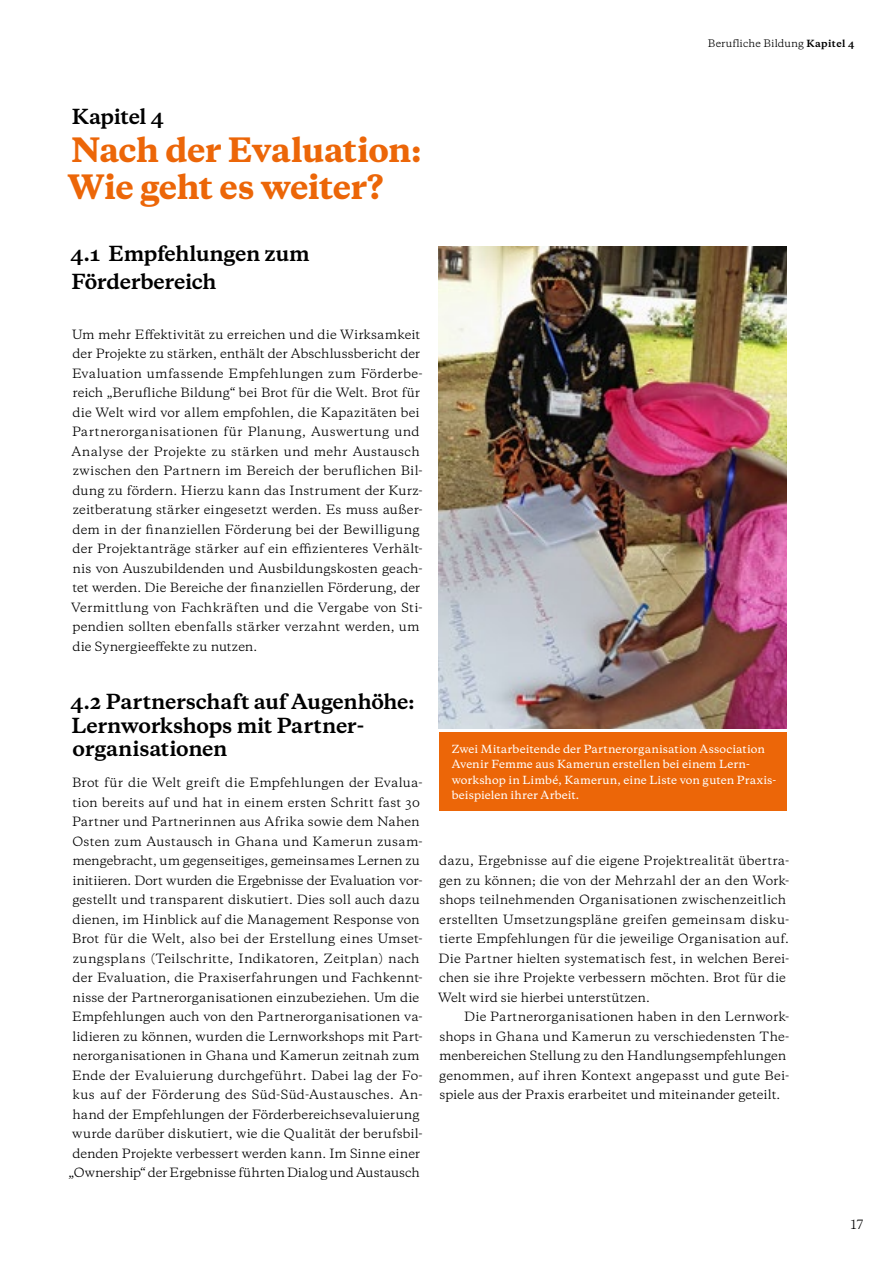
<style>
.page{position:relative;width:893px;height:1263px;background:#fff}
.page>*{position:absolute;margin:0;border:0;box-sizing:border-box;transform-origin:0 0}
.t1{font:800 31.5px/37.5px "Galaxie Copernicus";letter-spacing:-.015em;color:#ec6608}
.t2{font:700 19.5px/23.4px "Galaxie Copernicus";letter-spacing:-.015em;color:#000}
.t3{font:12px/19.5px "Galaxie Copernicus";letter-spacing:.01em;color:#000}
.t4{font:500 10.5px/15px "Galaxie Copernicus";letter-spacing:.005em;color:#fff}
.t5{font:9.75px "Galaxie Copernicus";letter-spacing:.01em;color:#000}
.s1{font-weight:700;font-size:9.3px}
</style>
<div class="page">
<img style="left:439px;top:246px;width:347px;height:483px">
<div style="left:439px;top:733px;width:348px;height:78px;background:#ec6608"></div>
<p class="t5" style="left:708px;top:37px;width:148px">Berufliche Bildung <span class="s1">Kapitel 4</span></p>
<h2 class="t2" style="left:72px;top:105px;width:94px">Kapitel 4</h2>
<h1 class="t1" style="left:67px;top:131px;width:356px">Nach der Evaluation:<br>Wie geht es weiter?</h1>
<h2 class="t2" style="left:70px;top:239px;width:241px;line-height:28.5px">4.1 Empfehlungen zum<br>Förderbereich</h2>
<p class="t3" style="left:71px;top:324px;width:353px">Um mehr Effektivität zu erreichen und die Wirksamkeit der Projekte zu stärken, enthält der Abschlussbericht der Evaluation umfassende Empfehlungen zum Förderbe&shy;reich „Berufliche Bildung“ bei Brot für die Welt. Brot für die Welt wird vor allem empfohlen, die Kapazitäten bei Partnerorganisationen für Planung, Auswertung und Analyse der Projekte zu stärken und mehr Austausch zwischen den Partnern im Bereich der beruflichen Bil&shy;dung zu fördern. Hierzu kann das Instrument der Kurz&shy;zeitberatung stärker eingesetzt werden. Es muss außer&shy;dem in der finanziellen Förderung bei der Bewilligung der Projektanträge stärker auf ein effizienteres Verhält&shy;nis von Auszubildenden und Ausbildungskosten geach&shy;tet werden. Die Bereiche der finanziellen Förderung, der Vermittlung von Fachkräften und die Vergabe von Sti&shy;pendien sollten ebenfalls stärker verzahnt werden, um die Synergieeffekte zu nutzen.</p>
<h2 class="t2" style="left:70px;top:690px;width:346px">4.2 Partnerschaft auf Augenhöhe:<br>Lernworkshops mit Partner&shy;organisationen</h2>
<p class="t3" style="left:68px;top:773px;width:356px;text-align:center">Brot für die Welt greift die Empfehlungen der Evalua&shy;tion bereits auf und hat in einem ersten Schritt fast 30<br>Partner und Partnerinnen aus Afrika sowie dem Nahen Osten zum Austausch in Ghana und Kamerun zusam&shy;mengebracht, um gegenseitiges, gemeinsames Lernen zu initiieren. Dort wurden die Ergebnisse der Evaluation vor&shy;gestellt und transparent diskutiert. Dies soll auch dazu dienen, im Hinblick auf die Management Response von Brot für die Welt, also bei der Erstellung eines Umset&shy;zungsplans (Teilschritte, Indikatoren, Zeitplan) nach der Evaluation, die Praxiserfahrungen und Fachkennt&shy;nisse der Partnerorganisationen einzubeziehen. Um die Empfehlungen auch von den Partnerorganisationen va&shy;lidieren zu können, wurden die Lernworkshops mit Part&shy;nerorganisationen in Ghana und Kamerun zeitnah zum Ende der Evaluierung durchgeführt. Dabei lag der Fo&shy;kus auf der Förderung des Süd-Süd-Austausches. An&shy;hand der Empfehlungen der Förderbereichsevaluierung wurde darüber diskutiert, wie die Qualität der berufsbil&shy;denden Projekte verbessert werden kann. Im Sinne einer „Ownership“ der Ergebnisse führten Dialog und Austausch</p>
<p class="t4" style="left:452px;top:742px;width:326px">Zwei Mitarbeitende der Partnerorganisation Association Avenir Femme aus Kamerun erstellen bei einem Lern&shy;workshop in Limbé, Kamerun, eine Liste von guten Praxis&shy;beispielen ihrer Arbeit.</p>
<p class="t3" style="left:438px;top:851px;width:353px">dazu, Ergebnisse auf die eigene Projektrealität übertra&shy;gen zu können; die von der Mehrzahl der an den Work&shy;shops teilnehmenden Organisationen zwischenzeitlich erstellten Umsetzungspläne greifen gemeinsam disku&shy;tierte Empfehlungen für die jeweilige Organisation auf.<br>Die Partner hielten systematisch fest, in welchen Berei&shy;chen sie ihre Projekte verbessern möchten. Brot für die Welt wird sie hierbei unterstützen.</p>
<p class="t3" style="left:439px;top:1007px;width:352px;text-indent:25px">Die Partnerorganisationen haben in den Lernwork&shy;shops in Ghana und Kamerun zu verschiedensten The&shy;menbereichen Stellung zu den Handlungsempfehlungen genommen, auf ihren Kontext angepasst und gute Bei&shy;spiele aus der Praxis erarbeitet und miteinander geteilt.</p>
<p class="t3" style="left:851px;top:1214px;width:14px">17</p>
</div>
